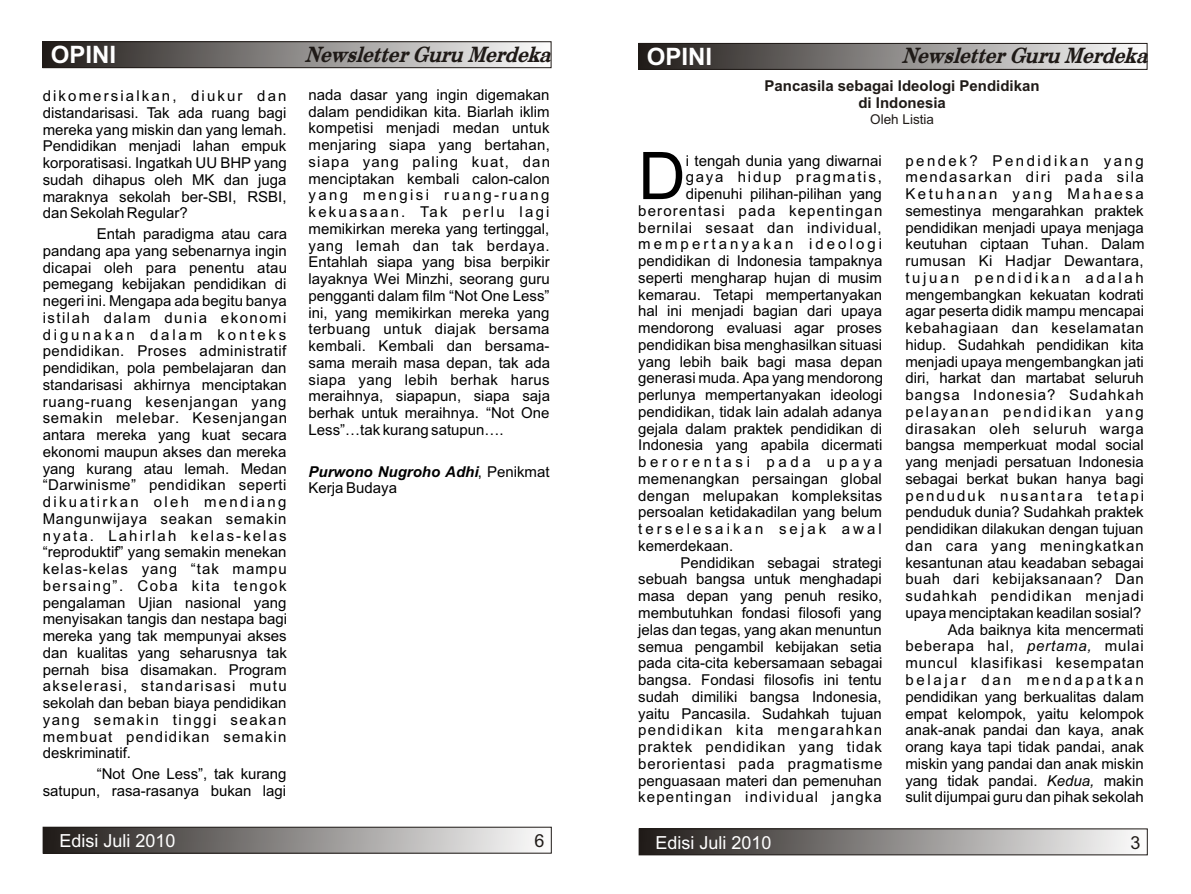
<style>
.page{position:relative;width:1191px;height:894px;background:#fff}
.page>*{position:absolute;margin:0;border:0;box-sizing:border-box;transform-origin:0 0}
.t1{font:65.85px "Arial";color:#000}
.t2{font:700 24px "Arial";color:#fff}
.t3{font:italic 700 21px "Century Schoolbook";color:#1f1a17;scale:.86 1}
.t4{font:18px "Arial";color:#fff}
.t5{font:18px "Arial";color:#1f1a17}
.t6{font:15px/16.8px "Arial";color:#000;text-align:justify}
.t7{font:15px "Arial";letter-spacing:.055em;color:#000}
.t8{font:700 15px/16.8px "Arial";color:#1f1a17;text-align:center}
.t9{font:15px "Arial";letter-spacing:.205em;color:#000}
.t10{font:15px "Arial";letter-spacing:.025em;color:#000}
.t11{font:15px "Arial";letter-spacing:.08em;color:#000}
.t12{font:15px "Arial";letter-spacing:.075em;color:#000}
.t13{font:15px "Arial";letter-spacing:.085em;color:#000}
.t14{font:15px "Arial";letter-spacing:.245em;color:#000}
.t15{font:15px "Arial";letter-spacing:.12em;color:#000}
.t16{font:13.5px "Arial";color:#1f1a17}
.s1{font-weight:700;font-style:italic}
.s2{font-style:italic}
</style>
<div class="page">
<div style="left:43px;top:827px;width:508px;height:26px;background:linear-gradient(to right,#1f1a17,#fcfcfc)"></div>
<div style="left:43px;top:827px;width:508px;height:26px;border:1px solid #1f1a17"></div>
<div style="left:43px;top:42px;width:508px;height:26px;background:linear-gradient(to right,#1f1a17,#fcfcfc)"></div>
<div style="left:43px;top:42px;width:508px;height:26px;border:1px solid #1f1a17"></div>
<div style="left:639px;top:829px;width:508px;height:26px;background:linear-gradient(to right,#1f1a17,#fcfcfc)"></div>
<div style="left:639px;top:829px;width:508px;height:26px;border:1px solid #1f1a17"></div>
<div style="left:639px;top:43px;width:508px;height:26px;background:linear-gradient(to right,#1f1a17,#fcfcfc)"></div>
<div style="left:639px;top:43px;width:508px;height:27px;border:1px solid #1f1a17"></div>
<h2 class="t2" style="left:51px;top:45px;width:67px">OPINI</h2>
<h3 class="t3" style="left:305px;top:46px;width:287px">Newsletter Guru Merdeka</h3>
<p class="t6" style="left:43px;top:89px;width:246px">dikomersialkan, diukur dan distandarisasi. Tak ada ruang bagi mereka yang miskin dan yang lemah.<br>Pendidikan menjadi lahan empuk korporatisasi. Ingatkah UU BHP yang sudah dihapus oleh MK dan juga maraknya sekolah ber-SBI, RSBI, dan Sekolah Regular?</p>
<p class="t6" style="left:43px;top:227px;width:246px;text-indent:54px">Entah paradigma atau cara pandang apa yang sebenarnya ingin dicapai oleh para penentu atau pemegang kebijakan pendidikan di negeri ini. Mengapa ada begitu banya istilah dalam dunia ekonomi digunakan dalam konteks pendidikan. Proses administratif pendidikan, pola pembelajaran dan standarisasi akhirnya menciptakan ruang-ruang kesenjangan yang semakin melebar. Kesenjangan antara mereka yang kuat secara ekonomi maupun akses dan mereka yang kurang atau lemah. Medan “Darwinisme” pendidikan seperti dikuatirkan oleh mendiang Mangunwijaya seakan semakin nyata. Lahirlah kelas-kelas “reproduktif” yang semakin menekan kelas-kelas yang “tak mampu bersaing”. Coba kita tengok pengalaman Ujian nasional yang menyisakan tangis dan nestapa bagi mereka yang tak mempunyai akses dan kualitas yang seharusnya tak pernah bisa disamakan. Program akselerasi, standarisasi mutu sekolah dan beban biaya pendidikan yang semakin tinggi seakan membuat pendidikan semakin deskriminatif.</p>
<p class="t6" style="left:43px;top:767px;width:245px;text-align:right">“Not One Less”, tak kurang satupun, rasa-rasanya bukan lagi</p>
<p class="t6" style="left:309px;top:87px;width:243px">nada dasar yang ingin digemakan dalam pendidikan kita. Biarlah iklim kompetisi menjadi medan untuk menjaring siapa yang bertahan, siapa yang paling kuat, dan menciptakan kembali calon-calon yang mengisi ruang-ruang kekuasaan. Tak perlu lagi memikirkan mereka yang tertinggal, yang lemah dan tak berdaya.<br>Entahlah siapa yang bisa berpikir layaknya Wei Minzhi, seorang guru pengganti dalam film “Not One Less” ini, yang memikirkan mereka yang terbuang untuk diajak bersama kembali. Kembali dan bersama&shy;sama meraih masa depan, tak ada siapa yang lebih berhak harus meraihnya, siapapun, siapa saja berhak untuk meraihnya. “Not One Less”…tak kurang satupun….</p>
<p class="t6" style="left:309px;top:464px;width:242px"><span class="s1">Purwono Nugroho Adhi</span>, Penikmat<br>Kerja Budaya</p>
<p class="t4" style="left:59px;top:834px;width:118px">Edisi Juli 2010</p>
<p class="t5" style="left:535px;top:834px;width:12px">6</p>
<h2 class="t2" style="left:647px;top:47px;width:67px">OPINI</h2>
<h3 class="t3" style="left:902px;top:48px;width:287px">Newsletter Guru Merdeka</h3>
<p class="t8" style="left:765px;top:79px;width:277px">Pancasila sebagai Ideologi Pendidikan di Indonesia</p>
<p class="t16" style="left:870px;top:114px;width:65px">Oleh Listia</p>
<h1 class="t1" style="left:638px;top:151px;width:49px">D</h1>
<p class="t6" style="left:686px;top:153px;width:198px">i tengah dunia yang diwarnai</p>
<p class="t15" style="left:686px;top:171px;width:198px">gaya hidup pragmatis,</p>
<p class="t6" style="left:686px;top:187px;width:198px">dipenuhi pilihan-pilihan yang</p>
<p class="t12" style="left:638px;top:205px;width:246px">berorentasi pada kepentingan</p>
<p class="t7" style="left:638px;top:222px;width:245px">bernilai sesaat dan individual,</p>
<p class="t9" style="left:638px;top:238px;width:245px">mempertanyakan ideologi</p>
<p class="t6" style="left:638px;top:254px;width:246px">pendidikan di Indonesia tampaknya</p>
<p class="t6" style="left:638px;top:271px;width:245px">seperti mengharap hujan di musim</p>
<p class="t6" style="left:638px;top:287px;width:245px">kemarau. Tetapi mempertanyakan</p>
<p class="t6" style="left:638px;top:304px;width:245px">hal ini menjadi bagian dari upaya</p>
<p class="t6" style="left:638px;top:321px;width:245px">mendorong evaluasi agar proses</p>
<p class="t6" style="left:638px;top:338px;width:246px">pendidikan bisa menghasilkan situasi</p>
<p class="t6" style="left:638px;top:354px;width:246px">yang lebih baik bagi masa depan</p>
<p class="t6" style="left:638px;top:371px;width:247px">generasi muda. Apa yang mendorong</p>
<p class="t6" style="left:638px;top:388px;width:246px">perlunya mempertanyakan ideologi</p>
<p class="t6" style="left:638px;top:405px;width:246px">pendidikan, tidak lain adalah adanya</p>
<p class="t6" style="left:638px;top:421px;width:246px">gejala dalam praktek pendidikan di</p>
<p class="t6" style="left:638px;top:438px;width:246px">Indonesia yang apabila dicermati</p>
<p class="t14" style="left:638px;top:456px;width:246px">berorentasi pada upaya</p>
<p class="t6" style="left:638px;top:472px;width:245px">memenangkan persaingan global</p>
<p class="t10" style="left:638px;top:490px;width:246px">dengan melupakan kompleksitas</p>
<p class="t6" style="left:638px;top:505px;width:245px">persoalan ketidakadilan yang belum</p>
<p class="t9" style="left:638px;top:523px;width:245px">terselesaikan sejak awal</p>
<p class="t6" style="left:638px;top:539px;width:97px">kemerdekaan.</p>
<p class="t6" style="left:680px;top:555px;width:203px">Pendidikan sebagai strategi</p>
<p class="t6" style="left:638px;top:572px;width:245px">sebuah bangsa untuk menghadapi</p>
<p class="t6" style="left:638px;top:589px;width:246px">masa depan yang penuh resiko,</p>
<p class="t6" style="left:638px;top:606px;width:245px">membutuhkan fondasi filosofi yang</p>
<p class="t6" style="left:638px;top:622px;width:245px">jelas dan tegas, yang akan menuntun</p>
<p class="t6" style="left:638px;top:639px;width:245px">semua pengambil kebijakan setia</p>
<p class="t6" style="left:638px;top:656px;width:246px">pada cita-cita kebersamaan sebagai</p>
<p class="t6" style="left:638px;top:673px;width:245px">bangsa. Fondasi filosofis ini tentu</p>
<p class="t6" style="left:638px;top:689px;width:245px">sudah dimiliki bangsa Indonesia,</p>
<p class="t6" style="left:638px;top:706px;width:245px">yaitu Pancasila. Sudahkah tujuan</p>
<p class="t13" style="left:638px;top:724px;width:245px">pendidikan kita mengarahkan</p>
<p class="t7" style="left:638px;top:741px;width:245px">praktek pendidikan yang tidak</p>
<p class="t7" style="left:638px;top:758px;width:246px">berorientasi pada pragmatisme</p>
<p class="t6" style="left:638px;top:773px;width:245px">penguasaan materi dan pemenuhan</p>
<p class="t11" style="left:638px;top:791px;width:245px">kepentingan individual jangka</p>
<p class="t6" style="left:905px;top:153px;width:241px;text-align:right">pendek? Pendidikan yang mendasarkan diri pada sila<br>Ketuhanan yang Mahaesa semestinya mengarahkan praktek pendidikan menjadi upaya menjaga keutuhan ciptaan Tuhan. Dalam rumusan Ki Hadjar Dewantara, tujuan pendidikan adalah mengembangkan kekuatan kodrati agar peserta didik mampu mencapai kebahagiaan dan keselamatan hidup. Sudahkah pendidikan kita menjadi upaya mengembangkan jati diri, harkat dan martabat seluruh bangsa Indonesia? Sudahkah pelayanan pendidikan yang dirasakan oleh seluruh warga bangsa memperkuat modal social yang menjadi persatuan Indonesia sebagai berkat bukan hanya bagi penduduk nusantara tetapi penduduk dunia? Sudahkah praktek pendidikan dilakukan dengan tujuan dan cara yang meningkatkan kesantunan atau keadaban sebagai buah dari kebijaksanaan? Dan sudahkah pendidikan menjadi upaya menciptakan keadilan sosial?<br>Ada baiknya kita mencermati beberapa hal, <span class="s2">pertama,</span> mulai muncul klasifikasi kesempatan belajar dan mendapatkan pendidikan yang berkualitas dalam empat kelompok, yaitu kelompok anak-anak pandai dan kaya, anak orang kaya tapi tidak pandai, anak miskin yang pandai dan anak miskin yang tidak pandai. <span class="s2">Kedua,</span> makin sulit dijumpai guru dan pihak sekolah</p>
<p class="t4" style="left:655px;top:836px;width:118px">Edisi Juli 2010</p>
<p class="t5" style="left:1131px;top:836px;width:12px">3</p>
</div>
